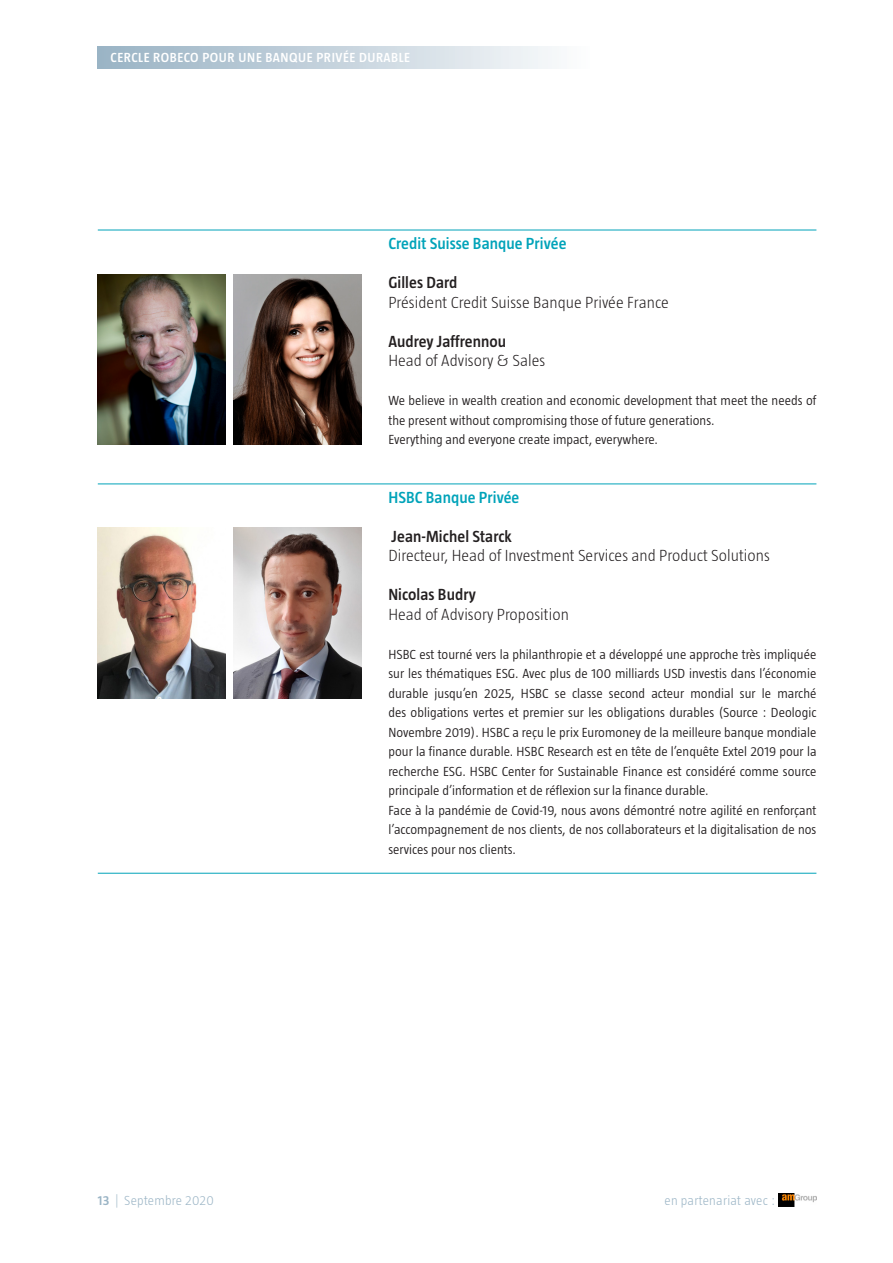
<style>
.page{position:relative;width:893px;height:1263px;background:#fff}
.page>*{position:absolute;margin:0;border:0;box-sizing:border-box;transform-origin:0 0}
._03-subheading_level{font:300 16.5px "Taz";letter-spacing:.005em;color:#231f20}
._03-subheading_level-2{font:600 16.5px "Taz";letter-spacing:.005em;color:#231f20}
._03-subheading_level-3{font:600 16.5px "Taz";letter-spacing:.005em;color:#00a3b9}
._02-body_text{font:300 13.5px/19.5px "Taz";letter-spacing:.005em;color:#231f20;text-align:justify}
._001_Chapeau_Turquoi{font:600 13.5px "Taz";letter-spacing:.04em;color:#fff}
.t1{font:300 13.5px "Taz";letter-spacing:.02em;color:#9ab4c5}
.s1{font-weight:600}
</style>
<div class="page">
<img style="left:779px;top:1193px;width:37px;height:14px">
<img style="left:98px;top:274px;width:127px;height:170px">
<img style="left:98px;top:528px;width:127px;height:170px">
<img style="left:234px;top:274px;width:127px;height:170px">
<img style="left:234px;top:528px;width:127px;height:170px">
<hr style="left:98px;top:230px;width:718px;height:1px;background:#00a3b9">
<hr style="left:98px;top:483px;width:718px;height:1px;background:#00a3b9">
<hr style="left:98px;top:873px;width:718px;height:1px;background:#00a3b9">
<div style="left:98px;top:47px;width:492px;height:21px;background:linear-gradient(to right,#98b1c3,#fafbfc)"></div>
<p class="_001_Chapeau_Turquoi" style="left:111px;top:50px;width:301px">CERCLE ROBECO POUR UNE BANQUE PRIVÉE DURABLE</p>
<p class="_03-subheading_level-3" style="left:388px;top:234px;width:180px">Credit Suisse Banque Privée</p>
<p class="_03-subheading_level-2" style="left:388px;top:273px;width:71px">Gilles Dard</p>
<p class="_03-subheading_level" style="left:388px;top:293px;width:282px">Président Credit Suisse Banque Privée France</p>
<p class="_03-subheading_level-2" style="left:388px;top:332px;width:119px">Audrey Jaffrennou</p>
<p class="_03-subheading_level" style="left:388px;top:351px;width:158px">Head of Advisory &amp; Sales</p>
<p class="_02-body_text" style="left:388px;top:391px;width:430px">We believe in wealth creation and economic development that meet the needs of the present without compromising those of future generations.</p>
<p class="_02-body_text" style="left:388px;top:430px;width:271px">Everything and everyone create impact, everywhere.</p>
<p class="_03-subheading_level-3" style="left:388px;top:488px;width:133px">HSBC Banque Privée</p>
<p class="_03-subheading_level-2" style="left:392px;top:527px;width:122px">Jean-Michel Starck</p>
<p class="_03-subheading_level" style="left:388px;top:546px;width:383px">Directeur, Head of Investment Services and Product Solutions</p>
<p class="_03-subheading_level-2" style="left:388px;top:585px;width:89px">Nicolas Budry</p>
<p class="_03-subheading_level" style="left:388px;top:605px;width:182px">Head of Advisory Proposition</p>
<p class="_02-body_text" style="left:388px;top:644px;width:430px">HSBC est tourné vers la philanthropie et a développé une approche très impliquée sur les thématiques ESG. Avec plus de 100 milliards USD investis dans l’économie durable jusqu’en 2025, HSBC se classe second acteur mondial sur le marché des obligations vertes et premier sur les obligations durables (Source : Deologic Novembre 2019). HSBC a reçu le prix Euromoney de la meilleure banque mondiale pour la finance durable. HSBC Research est en tête de l’enquête Extel 2019 pour la recherche ESG. HSBC Center for Sustainable Finance est considéré comme source principale d’information et de réflexion sur la finance durable.</p>
<p class="_02-body_text" style="left:388px;top:800px;width:430px">Face à la pandémie de Covid-19, nous avons démontré notre agilité en renforçant l’accompagnement de nos clients, de nos collaborateurs et la digitalisation de nos services pour nos clients.</p>
<p class="t1" style="left:98px;top:1192px;width:117px"><span class="s1">13</span> | Septembre 2020</p>
<p class="t1" style="left:664px;top:1192px;width:112px">en partenariat avec :</p>
</div>
